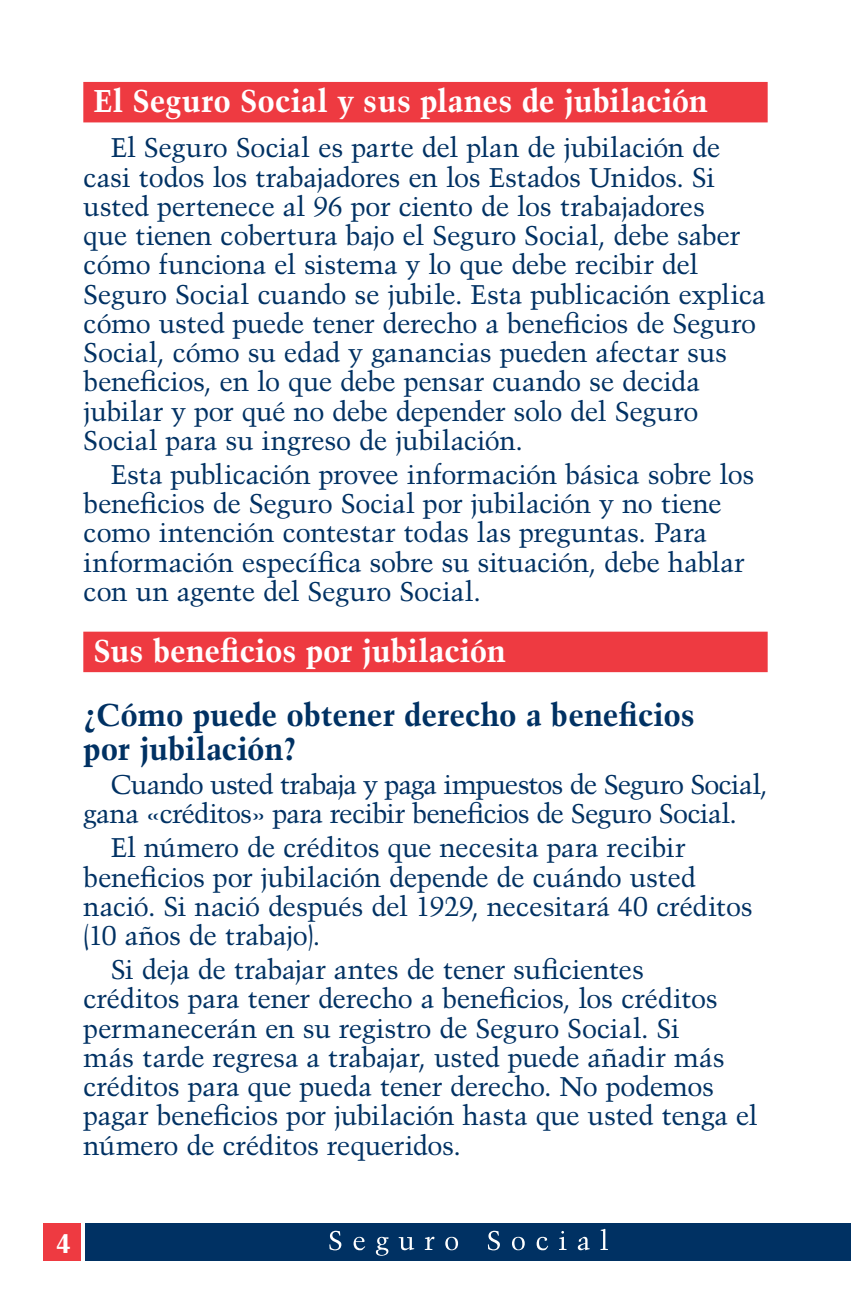
<style>
.page{position:relative;width:851px;height:1296px;background:#fff}
.page>*{position:absolute;margin:0;border:0;box-sizing:border-box;transform-origin:0 0}
.Header1_1line{font:700 31.5px "Trump Mediaeval";letter-spacing:-.005em;color:#fff}
.Header2{font:700 31.5px/33.8px "Trump Mediaeval";letter-spacing:-.01em;color:#003163}
.paragraph_format{font:27px/29.2px "Trump Mediaeval";letter-spacing:-.015em;color:#003163}
.paragraph_format-2{font:27px/29.2px "Trump Mediaeval";letter-spacing:-.035em;color:#003163}
.t1{font:700 27px "Trump Mediaeval";color:#fff}
</style>
<div class="page">
<div style="left:83px;top:82px;width:684px;height:40px;background:#ee3a41"></div>
<div style="left:83px;top:632px;width:684px;height:40px;background:#ee3a41"></div>
<div style="left:86px;top:1223px;width:764px;height:38px;background:#003163"></div>
<svg style="left:329px;top:1229px;width:279px;height:27px"></svg>
<div style="left:43px;top:1223px;width:38px;height:38px;background:#ee3a41"></div>
<h1 class="Header1_1line" style="left:93px;top:81px;width:616px">El Seguro Social y sus planes de jubilación</h1>
<p class="paragraph_format" style="left:83px;top:133px;width:683px;text-indent:27px">El Seguro Social es parte del plan de jubilación de casi todos los trabajadores en los Estados Unidos. Si usted pertenece al 96 por ciento de los trabajadores<br>que tienen cobertura bajo el Seguro Social, debe saber cómo funciona el sistema y lo que debe recibir del Seguro Social cuando se jubile. Esta publicación explica cómo usted puede tener derecho a beneficios de Seguro Social, cómo su edad y ganancias pueden afectar sus beneficios, en lo que debe pensar cuando se decida jubilar y por qué no debe depender solo del Seguro Social para su ingreso de jubilación.</p>
<p class="paragraph_format" style="left:83px;top:459px;width:672px;text-indent:27px">Esta publicación provee información básica sobre los beneficios de Seguro Social por jubilación y no tiene como intención contestar todas las preguntas. Para información específica sobre su situación, debe hablar con un agente del Seguro Social.</p>
<h1 class="Header1_1line" style="left:93px;top:631px;width:414px">Sus beneficios por jubilación</h1>
<h2 class="Header2" style="left:83px;top:698px;width:613px">¿Cómo puede obtener derecho a beneficios por jubilación?</h2>
<p class="paragraph_format-2" style="left:83px;top:770px;width:685px;text-indent:27px">Cuando usted trabaja y paga impuestos de Seguro Social, gana «créditos» para recibir beneficios de Seguro Social.</p>
<p class="paragraph_format" style="left:83px;top:833px;width:671px;text-indent:27px">El número de créditos que necesita para recibir beneficios por jubilación depende de cuándo usted nació. Si nació después del 1929, necesitará 40 créditos (10 años de trabajo).</p>
<p class="paragraph_format" style="left:83px;top:955px;width:676px;text-indent:27px">Si deja de trabajar antes de tener suficientes<br>créditos para tener derecho a beneficios, los créditos permanecerán en su registro de Seguro Social. Si<br>más tarde regresa a trabajar, usted puede añadir más créditos para que pueda tener derecho. No podemos pagar beneficios por jubilación hasta que usted tenga el número de créditos requeridos.</p>
<p class="t1" style="left:56px;top:1227px;width:17px">4</p>
</div>
